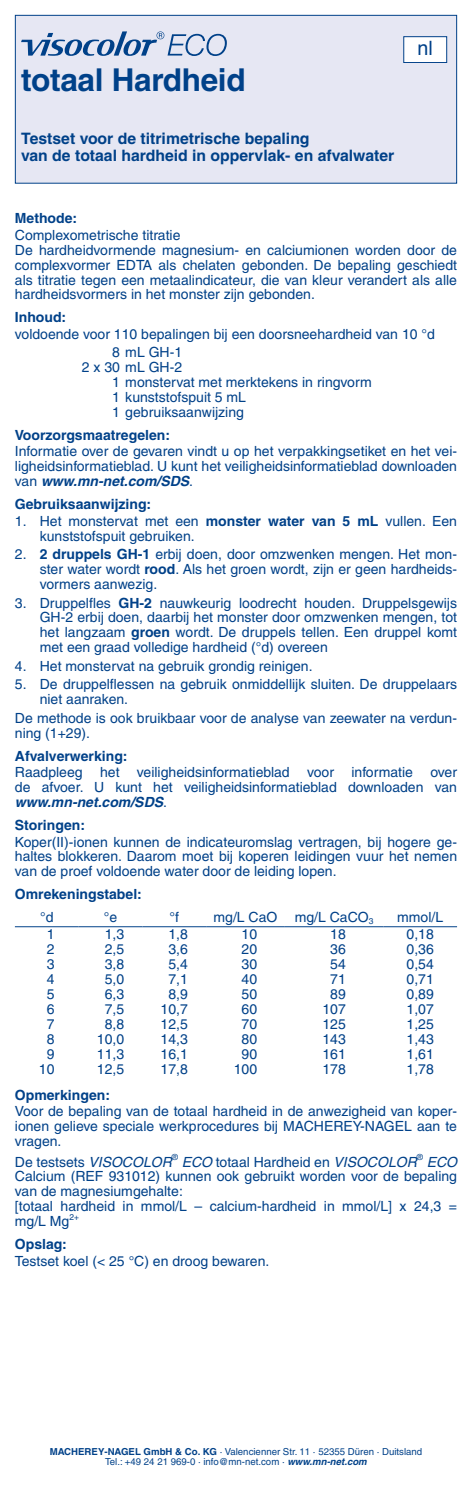
<style>
.page{position:relative;width:472px;height:1489px;background:#fff}
.page>*{position:absolute;margin:0;border:0;box-sizing:border-box;transform-origin:0 0}
._01_Headline{font:700 31.5px "Helvetica LT Pro";letter-spacing:-.01em;color:#004189}
.t1{font:19.78px "Helvetica";color:#004189}
._02_Subhead{font:700 15.75px/17.3px "Helvetica LT Pro";color:#004189}
._03_Bodytext{font:14px/14.9px "Helvetica LT Pro";color:#004189;text-align:justify}
.Absatzformat_1{font:14px "Helvetica LT Pro";color:#004189}
._02_Subhead-2{font:700 14px "Helvetica LT Pro";color:#004189}
.Adresse{font:9.62px/10.5px "Helvetica LT Pro";color:#004189;text-align:center}
.s1{font-weight:700;font-style:italic}
.s2{font-weight:700}
.s3{font-style:italic}
</style>
<div class="page">
<hr style="left:15px;top:926px;width:64px;height:1px;background:#004189">
<hr style="left:79px;top:926px;width:63px;height:1px;background:#004189">
<hr style="left:142px;top:926px;width:64px;height:1px;background:#004189">
<hr style="left:206px;top:926px;width:78px;height:1px;background:#004189">
<hr style="left:284px;top:926px;width:99px;height:1px;background:#004189">
<hr style="left:383px;top:926px;width:73px;height:1px;background:#004189">
<div style="left:15px;top:15px;width:441px;height:168px;background:#e6e7f3"></div>
<svg style="left:21px;top:31px;width:206px;height:25px"></svg>
<div style="left:15px;top:15px;width:441px;height:169px;border:1px solid #004189"></div>
<div style="left:403px;top:37px;width:43px;height:26px;background:#fff"></div>
<div style="left:403px;top:36px;width:43px;height:27px;border:1px solid #004189"></div>
<p class="_01_Headline" style="left:21px;top:60px;width:226px">totaal Hardheid</p>
<p class="_02_Subhead" style="left:21px;top:130px;width:374px">Testset voor de titrimetrische bepaling<br>van de totaal hardheid in oppervlak- en afvalwater</p>
<p class="t1" style="left:417px;top:33px;width:17px">nl</p>
<p class="_02_Subhead-2" style="left:15px;top:210px;width:64px">Methode:</p>
<p class="_03_Bodytext" style="left:15px;top:227px;width:443px;text-align:left">Complexometrische titratie<br>De hardheidvormende magnesium- en calciumionen worden door de complexvormer EDTA als chelaten gebonden. De bepaling geschiedt als titratie tegen een metaalindicateur, die van kleur verandert als alle hardheidsvormers in het monster zijn gebonden.</p>
<p class="_02_Subhead-2" style="left:15px;top:309px;width:53px">Inhoud:</p>
<p class="Absatzformat_1" style="left:15px;top:326px;width:421px">voldoende voor 110 bepalingen bij een doorsneehardheid van 10 °d</p>
<p class="Absatzformat_1" style="left:112px;top:344px;width:71px">8 mL GH-1</p>
<p class="Absatzformat_1" style="left:82px;top:359px;width:102px">2 x 30 mL GH-2</p>
<p class="Absatzformat_1" style="left:112px;top:374px;width:261px">1 monstervat met merktekens in ringvorm</p>
<p class="Absatzformat_1" style="left:112px;top:389px;width:135px">1 kunststofspuit 5 mL</p>
<p class="Absatzformat_1" style="left:112px;top:404px;width:133px">1 gebruiksaanwijzing</p>
<p class="_02_Subhead-2" style="left:15px;top:426px;width:157px">Voorzorgsmaatregelen:</p>
<p class="_03_Bodytext" style="left:15px;top:444px;width:443px">Informatie over de gevaren vindt u op het verpakkingsetiket en het vei&shy;ligheidsinformatieblad. U kunt het veiligheidsinformatieblad downloaden van <span class="s1">www.mn-net.com/SDS</span>.</p>
<p class="_02_Subhead-2" style="left:15px;top:496px;width:138px">Gebruiksaanwijzing:</p>
<p class="_03_Bodytext" style="left:40px;top:513px;width:418px;text-indent:-25px">1. Het monstervat met een <span class="s2">monster water van 5 mL</span> vullen. Een kunststofspuit gebruiken.</p>
<p class="_03_Bodytext" style="left:40px;top:547px;width:418px;text-indent:-25px">2. <span class="s2">2 druppels GH-1</span> erbij doen, door omzwenken mengen. Het mon&shy;ster water wordt <span class="s2">rood</span>. Als het groen wordt, zijn er geen hardheids&shy;vormers aanwezig.</p>
<p class="_03_Bodytext" style="left:40px;top:595px;width:418px;text-indent:-25px">3. Druppelfles <span class="s2">GH-2</span> nauwkeurig loodrecht houden. Druppelsgewijs GH-2 erbij doen, daarbij het monster door omzwenken mengen, tot het langzaam <span class="s2">groen</span> wordt. De druppels tellen. Een druppel komt met een graad volledige hardheid (°d) overeen</p>
<p class="_03_Bodytext" style="left:15px;top:658px;width:299px">4. Het monstervat na gebruik grondig reinigen.</p>
<p class="_03_Bodytext" style="left:40px;top:677px;width:418px;text-indent:-25px">5. De druppelflessen na gebruik onmiddellijk sluiten. De druppelaars niet aanraken.</p>
<p class="_03_Bodytext" style="left:15px;top:710px;width:443px">De methode is ook bruikbaar voor de analyse van zeewater na verdun&shy;ning (1+29).</p>
<p class="_02_Subhead-2" style="left:15px;top:747px;width:114px">Afvalverwerking:</p>
<p class="_03_Bodytext" style="left:15px;top:764px;width:443px">Raadpleeg het veiligheidsinformatieblad voor informatie over de afvoer. U kunt het veiligheidsinformatieblad downloaden van <span class="s1">www.mn-net.com/SDS</span>.</p>
<p class="_02_Subhead-2" style="left:15px;top:816px;width:72px">Storingen:</p>
<p class="_03_Bodytext" style="left:15px;top:834px;width:443px">Koper(II)-ionen kunnen de indicateuromslag vertragen, bij hogere ge&shy;haltes blokkeren. Daarom moet bij koperen leidingen vuur het nemen van de proef voldoende water door de leiding lopen.</p>
<p class="_02_Subhead-2" style="left:15px;top:885px;width:128px">Omrekeningstabel:</p>
<p class="_03_Bodytext" style="left:40px;top:909px;width:15px">°d</p>
<p class="_03_Bodytext" style="left:104px;top:909px;width:15px">°e</p>
<p class="_03_Bodytext" style="left:169px;top:909px;width:11px">°f</p>
<p class="_03_Bodytext" style="left:213px;top:909px;width:65px">mg/L CaO</p>
<p class="_03_Bodytext" style="left:294px;top:909px;width:80px">mg/L CaCO<sub>3</sub></p>
<p class="_03_Bodytext" style="left:397px;top:909px;width:47px">mmol/L</p>
<p class="_03_Bodytext" style="left:47px;top:926px;width:9px">1</p>
<p class="_03_Bodytext" style="left:105px;top:926px;width:21px">1,3</p>
<p class="_03_Bodytext" style="left:168px;top:926px;width:21px">1,8</p>
<p class="_03_Bodytext" style="left:241px;top:926px;width:17px">10</p>
<p class="_03_Bodytext" style="left:330px;top:926px;width:17px">18</p>
<p class="_03_Bodytext" style="left:406px;top:926px;width:29px">0,18</p>
<p class="_03_Bodytext" style="left:47px;top:941px;width:9px">2</p>
<p class="_03_Bodytext" style="left:105px;top:941px;width:21px">2,5</p>
<p class="_03_Bodytext" style="left:168px;top:941px;width:21px">3,6</p>
<p class="_03_Bodytext" style="left:241px;top:941px;width:17px">20</p>
<p class="_03_Bodytext" style="left:330px;top:941px;width:17px">36</p>
<p class="_03_Bodytext" style="left:406px;top:941px;width:29px">0,36</p>
<p class="_03_Bodytext" style="left:47px;top:956px;width:9px">3</p>
<p class="_03_Bodytext" style="left:105px;top:956px;width:21px">3,8</p>
<p class="_03_Bodytext" style="left:168px;top:956px;width:21px">5,4</p>
<p class="_03_Bodytext" style="left:241px;top:956px;width:17px">30</p>
<p class="_03_Bodytext" style="left:330px;top:956px;width:17px">54</p>
<p class="_03_Bodytext" style="left:406px;top:956px;width:29px">0,54</p>
<p class="_03_Bodytext" style="left:47px;top:971px;width:9px">4</p>
<p class="_03_Bodytext" style="left:105px;top:971px;width:21px">5,0</p>
<p class="_03_Bodytext" style="left:168px;top:971px;width:21px">7,1</p>
<p class="_03_Bodytext" style="left:241px;top:971px;width:17px">40</p>
<p class="_03_Bodytext" style="left:330px;top:971px;width:17px">71</p>
<p class="_03_Bodytext" style="left:406px;top:971px;width:29px">0,71</p>
<p class="_03_Bodytext" style="left:47px;top:986px;width:9px">5</p>
<p class="_03_Bodytext" style="left:105px;top:986px;width:21px">6,3</p>
<p class="_03_Bodytext" style="left:168px;top:986px;width:21px">8,9</p>
<p class="_03_Bodytext" style="left:241px;top:986px;width:17px">50</p>
<p class="_03_Bodytext" style="left:330px;top:986px;width:17px">89</p>
<p class="_03_Bodytext" style="left:406px;top:986px;width:29px">0,89</p>
<p class="_03_Bodytext" style="left:47px;top:1001px;width:9px">6</p>
<p class="_03_Bodytext" style="left:105px;top:1001px;width:21px">7,5</p>
<p class="_03_Bodytext" style="left:160px;top:1001px;width:29px">10,7</p>
<p class="_03_Bodytext" style="left:241px;top:1001px;width:17px">60</p>
<p class="_03_Bodytext" style="left:322px;top:1001px;width:25px">107</p>
<p class="_03_Bodytext" style="left:406px;top:1001px;width:29px">1,07</p>
<p class="_03_Bodytext" style="left:47px;top:1016px;width:9px">7</p>
<p class="_03_Bodytext" style="left:105px;top:1016px;width:21px">8,8</p>
<p class="_03_Bodytext" style="left:160px;top:1016px;width:29px">12,5</p>
<p class="_03_Bodytext" style="left:241px;top:1016px;width:17px">70</p>
<p class="_03_Bodytext" style="left:322px;top:1016px;width:25px">125</p>
<p class="_03_Bodytext" style="left:406px;top:1016px;width:29px">1,25</p>
<p class="_03_Bodytext" style="left:47px;top:1031px;width:9px">8</p>
<p class="_03_Bodytext" style="left:97px;top:1031px;width:29px">10,0</p>
<p class="_03_Bodytext" style="left:160px;top:1031px;width:29px">14,3</p>
<p class="_03_Bodytext" style="left:241px;top:1031px;width:17px">80</p>
<p class="_03_Bodytext" style="left:322px;top:1031px;width:25px">143</p>
<p class="_03_Bodytext" style="left:406px;top:1031px;width:29px">1,43</p>
<p class="_03_Bodytext" style="left:47px;top:1046px;width:9px">9</p>
<p class="_03_Bodytext" style="left:97px;top:1046px;width:29px">11,3</p>
<p class="_03_Bodytext" style="left:160px;top:1046px;width:29px">16,1</p>
<p class="_03_Bodytext" style="left:241px;top:1046px;width:17px">90</p>
<p class="_03_Bodytext" style="left:322px;top:1046px;width:25px">161</p>
<p class="_03_Bodytext" style="left:406px;top:1046px;width:29px">1,61</p>
<p class="_03_Bodytext" style="left:39px;top:1062px;width:17px">10</p>
<p class="_03_Bodytext" style="left:97px;top:1062px;width:29px">12,5</p>
<p class="_03_Bodytext" style="left:160px;top:1062px;width:29px">17,8</p>
<p class="_03_Bodytext" style="left:233px;top:1062px;width:25px">100</p>
<p class="_03_Bodytext" style="left:322px;top:1062px;width:25px">178</p>
<p class="_03_Bodytext" style="left:406px;top:1062px;width:29px">1,78</p>
<p class="_02_Subhead-2" style="left:15px;top:1086px;width:97px">Opmerkingen:</p>
<p class="_03_Bodytext" style="left:15px;top:1103px;width:443px">Voor de bepaling van de totaal hardheid in de anwezigheid van koper&shy;ionen gelieve speciale werkprocedures bij MACHEREY-NAGEL aan te vragen.</p>
<p class="_03_Bodytext" style="left:15px;top:1154px;width:443px;text-align:left">De testsets <span class="s3">VISOCOLOR</span><sup>®</sup> <span class="s3">ECO</span> totaal Hardheid en <span class="s3">VISOCOLOR</span><sup>®</sup> <span class="s3">ECO </span>Calcium (REF 931012) kunnen ook gebruikt worden voor de bepaling van de magnesiumgehalte:<br>[totaal hardheid in mmol/L – calcium-hardheid in mmol/L] x 24,3 = mg/L Mg<sup>2+</sup></p>
<p class="_02_Subhead-2" style="left:15px;top:1235px;width:53px">Opslag:</p>
<p class="_03_Bodytext" style="left:15px;top:1252px;width:256px">Testset koel (&lt; 25 °C) en droog bewaren.</p>
<p class="Adresse" style="left:50px;top:1445px;width:374px"><span class="s2">MACHEREY-NAGEL GmbH &amp; Co. KG</span> · Valencienner Str. 11 · 52355 Düren · Duitsland<br>Tel.: +49 24 21 969-0 · info@mn-net.com · <span class="s1">www.mn-net.com</span></p>
</div>
